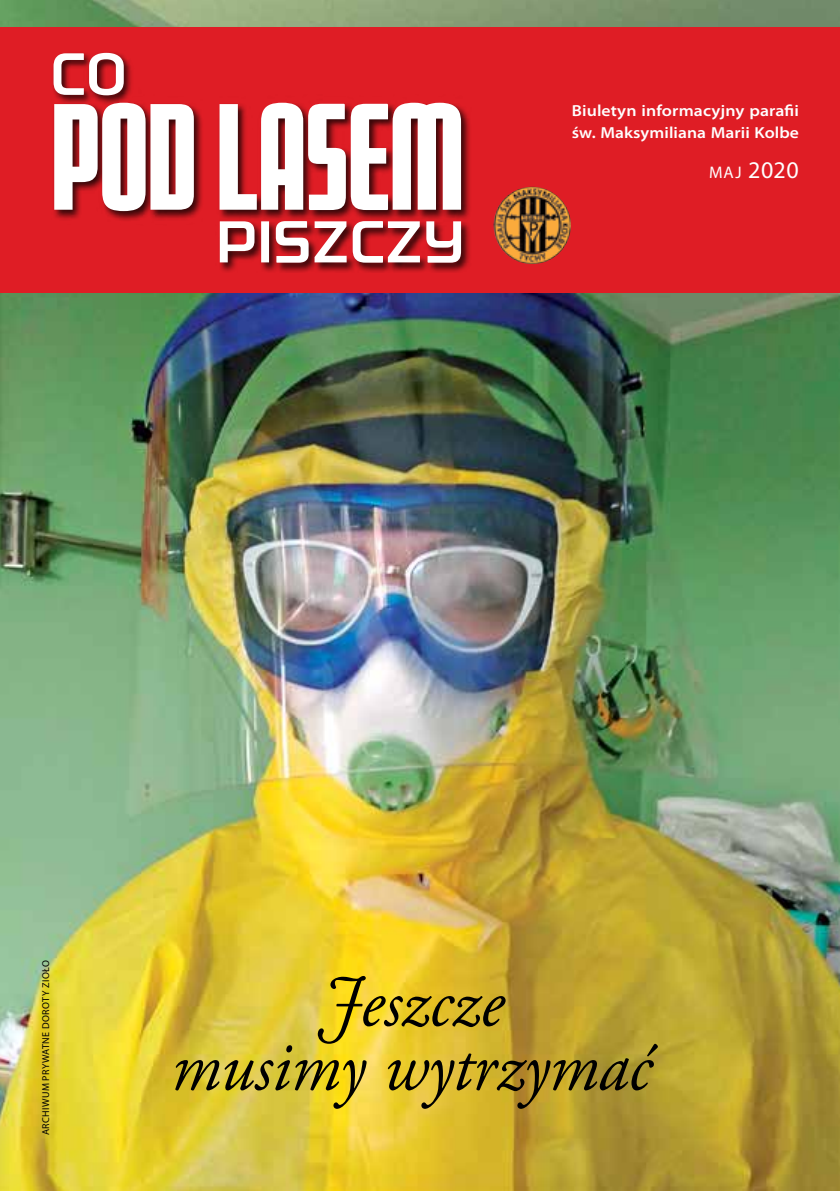
<style>
.page{position:relative;width:840px;height:1191px;background:#fff}
.page>*{position:absolute;margin:0;border:0;box-sizing:border-box;transform-origin:0 0}
.t1{font:italic 72px/64px "Adobe Garamond Pro";color:#000;text-align:center;scale:.94 1}
.t2{font:24px "Myriad Pro";color:#fff}
.t3{font:600 semi-expanded 16px/22px "Myriad Pro";letter-spacing:.005em;color:#fff}
.t4{font:10px "Myriad Pro";letter-spacing:.04em;color:#000}
.s1{font-size:16.8px}
</style>
<div class="page">
<img style="left:0;top:0;width:839px;height:1191px">
<div style="left:0;top:27px;width:839px;height:265px;background:#df1d25"></div>
<div style="left:51px;top:51px;width:420px;height:222px;background:#000;opacity:.75"></div>
<svg style="left:220px;top:221px;width:241px;height:42px"></svg>
<svg style="left:54px;top:103px;width:407px;height:108px;background:#dfafb1"></svg>
<svg style="left:53px;top:53px;width:71px;height:42px"></svg>
<img style="left:493px;top:187px;width:77px;height:77px;border-radius:38px">
<p class="t3" style="left:571px;top:100px;width:228px">Biuletyn informacyjny parafii św. Maksymiliana Marii Kolbe</p>
<h2 class="t2" style="left:708px;top:155px;width:91px"><span class="s1">maj</span> 2020</h2>
<p class="t4" style="left:39px;top:1135px;width:176px;rotate:-90deg">ARCHIWUM PRYWATNE DOROTY ZIOŁO</p>
<h1 class="t1" style="left:171px;top:972px;width:512px">Jeszcze<br>musimy wytrzymać</h1>
</div>
